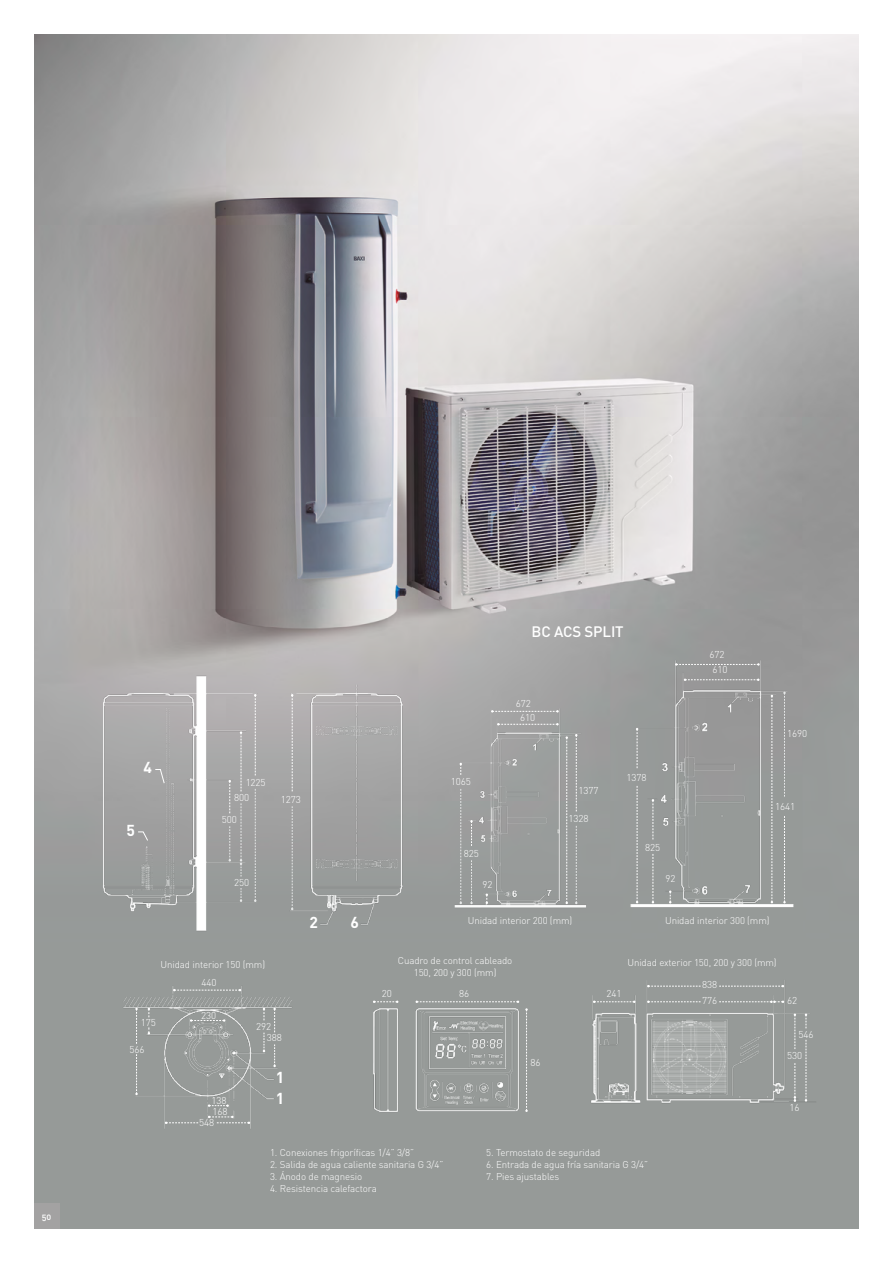
<style>
.page{position:relative;width:893px;height:1263px;background:#fff}
.page>*{position:absolute;margin:0;border:0;box-sizing:border-box;transform-origin:0 0}
.t1{font:700 15.75px/20.9px "DIN";color:#fff}
.t2{font:500 15px "DIN";letter-spacing:-.01em;color:#fff}
.t3{font:300 9.9px/11.1px "DIN";letter-spacing:-.01em;color:#fff}
.t4{font:300 9.75px/12px "DIN";letter-spacing:-.01em;color:#fff;text-align:center}
.t5{font:9px "DIN Medium Alternate";color:#fff}
</style>
<div class="page">
<img style="left:34px;top:34px;width:825px;height:1195px">
<img style="left:364px;top:982px;width:184px;height:134px">
<img style="left:583px;top:974px;width:242px;height:149px">
<img style="left:626px;top:657px;width:171px;height:256px">
<img style="left:452px;top:705px;width:137px;height:206px">
<img style="left:109px;top:954px;width:193px;height:192px">
<svg style="left:675px;top:663px;width:85px;height:3px"></svg>
<svg style="left:491px;top:710px;width:68px;height:2px"></svg>
<svg style="left:684px;top:678px;width:75px;height:3px"></svg>
<svg style="left:497px;top:723px;width:62px;height:2px"></svg>
<svg style="left:783px;top:692px;width:3px;height:105px"></svg>
<svg style="left:575px;top:734px;width:2px;height:77px"></svg>
<svg style="left:460px;top:763px;width:2px;height:12px"></svg>
<svg style="left:470px;top:820px;width:3px;height:26px"></svg>
<svg style="left:575px;top:826px;width:2px;height:78px"></svg>
<svg style="left:460px;top:789px;width:2px;height:115px"></svg>
<svg style="left:470px;top:860px;width:3px;height:44px"></svg>
<svg style="left:771px;top:695px;width:2px;height:208px"></svg>
<svg style="left:566px;top:736px;width:2px;height:168px"></svg>
<svg style="left:669px;top:890px;width:2px;height:13px"></svg>
<svg style="left:486px;top:893px;width:2px;height:11px"></svg>
<svg style="left:652px;top:799px;width:2px;height:40px"></svg>
<svg style="left:636px;top:728px;width:2px;height:40px"></svg>
<svg style="left:652px;top:854px;width:2px;height:49px"></svg>
<svg style="left:636px;top:786px;width:2px;height:117px"></svg>
<svg style="left:783px;top:816px;width:3px;height:87px"></svg>
<svg style="left:173px;top:989px;width:68px;height:2px"></svg>
<svg style="left:373px;top:1000px;width:25px;height:3px"></svg>
<svg style="left:593px;top:1000px;width:42px;height:3px"></svg>
<svg style="left:794px;top:1013px;width:2px;height:36px"></svg>
<svg style="left:805px;top:1013px;width:2px;height:15px"></svg>
<svg style="left:794px;top:1063px;width:2px;height:39px"></svg>
<svg style="left:805px;top:1040px;width:2px;height:61px"></svg>
<svg style="left:719px;top:1000px;width:65px;height:3px"></svg>
<svg style="left:719px;top:985px;width:65px;height:2px"></svg>
<svg style="left:647px;top:1000px;width:53px;height:3px"></svg>
<svg style="left:647px;top:985px;width:53px;height:2px"></svg>
<svg style="left:416px;top:1000px;width:103px;height:3px"></svg>
<svg style="left:525px;top:1008px;width:3px;height:104px"></svg>
<svg style="left:190px;top:1019px;width:35px;height:3px"></svg>
<svg style="left:208px;top:1104px;width:21px;height:3px"></svg>
<svg style="left:148px;top:1008px;width:2px;height:9px"></svg>
<svg style="left:135px;top:1008px;width:3px;height:36px"></svg>
<svg style="left:273px;top:1008px;width:3px;height:24px"></svg>
<svg style="left:263px;top:1008px;width:2px;height:12px"></svg>
<svg style="left:273px;top:1044px;width:3px;height:23px"></svg>
<svg style="left:263px;top:1033px;width:2px;height:19px"></svg>
<svg style="left:148px;top:1027px;width:2px;height:7px"></svg>
<svg style="left:135px;top:1054px;width:3px;height:41px"></svg>
<svg style="left:165px;top:1121px;width:33px;height:3px"></svg>
<svg style="left:208px;top:1116px;width:42px;height:8px"></svg>
<img style="left:87px;top:664px;width:327px;height:272px">
<div style="left:138px;top:769px;width:27px;height:72px;background:#a2a2a2"></div>
<svg style="left:229px;top:780px;width:2px;height:33px"></svg>
<svg style="left:240px;top:731px;width:2px;height:60px"></svg>
<svg style="left:254px;top:694px;width:2px;height:81px"></svg>
<svg style="left:291px;top:694px;width:2px;height:97px"></svg>
<svg style="left:229px;top:826px;width:2px;height:35px"></svg>
<svg style="left:254px;top:789px;width:2px;height:113px"></svg>
<svg style="left:291px;top:806px;width:2px;height:104px"></svg>
<svg style="left:240px;top:888px;width:2px;height:14px"></svg>
<svg style="left:240px;top:803px;width:2px;height:73px"></svg>
<div style="left:34px;top:1203px;width:26px;height:26px;background:#a3a2a2"></div>
<p class="t5" style="left:42px;top:1211px;width:11px">50</p>
<h1 class="t1" style="left:144px;top:756px;width:10px">4</h1>
<h1 class="t1" style="left:126px;top:819px;width:10px">5</h1>
<p class="t3" style="left:246px;top:776px;width:22px">1225</p>
<p class="t3" style="left:234px;top:791px;width:17px">800</p>
<p class="t3" style="left:222px;top:814px;width:17px">500</p>
<p class="t3" style="left:281px;top:794px;width:22px">1273</p>
<p class="t3" style="left:234px;top:876px;width:17px">250</p>
<h1 class="t1" style="left:309px;top:911px;width:10px">2</h1>
<h1 class="t1" style="left:351px;top:911px;width:10px">6</h1>
<h2 class="t2" style="left:531px;top:622px;width:94px">BC ACS SPLIT</h2>
<p class="t3" style="left:451px;top:775px;width:22px">1065</p>
<p class="t3" style="left:516px;top:698px;width:17px">672</p>
<p class="t3" style="left:520px;top:711px;width:17px">610</p>
<p class="t3" style="left:464px;top:847px;width:17px">825</p>
<p class="t4" style="left:482px;top:878px;width:11px">92</p>
<p class="t3" style="left:578px;top:785px;width:22px">1377</p>
<p class="t3" style="left:568px;top:813px;width:22px">1328</p>
<p class="t3" style="left:627px;top:771px;width:22px">1378</p>
<p class="t3" style="left:645px;top:841px;width:17px">825</p>
<p class="t4" style="left:666px;top:872px;width:11px">92</p>
<p class="t3" style="left:709px;top:648px;width:17px">672</p>
<p class="t3" style="left:713px;top:663px;width:17px">610</p>
<p class="t3" style="left:787px;top:728px;width:22px">1690</p>
<p class="t3" style="left:775px;top:800px;width:22px">1641</p>
<p class="t4" style="left:468px;top:914px;width:106px">Unidad interior 200 (mm)</p>
<p class="t4" style="left:665px;top:914px;width:106px">Unidad interior 300 (mm)</p>
<p class="t4" style="left:398px;top:954px;width:116px">Cuadro de control cableado<br>150, 200 y 300 (mm)</p>
<p class="t4" style="left:161px;top:958px;width:106px">Unidad interior 150 (mm)</p>
<p class="t4" style="left:627px;top:957px;width:151px">Unidad exterior 150, 200 y 300 (mm)</p>
<p class="t3" style="left:202px;top:976px;width:17px">440</p>
<p class="t3" style="left:702px;top:979px;width:17px">838</p>
<p class="t3" style="left:459px;top:987px;width:12px">86</p>
<p class="t3" style="left:382px;top:987px;width:12px">20</p>
<p class="t3" style="left:606px;top:987px;width:17px">241</p>
<p class="t3" style="left:702px;top:995px;width:17px">776</p>
<p class="t3" style="left:787px;top:995px;width:12px">62</p>
<p class="t3" style="left:141px;top:1016px;width:17px">175</p>
<p class="t3" style="left:129px;top:1044px;width:17px">566</p>
<p class="t3" style="left:201px;top:1010px;width:17px">230</p>
<p class="t3" style="left:211px;top:1095px;width:17px">138</p>
<p class="t3" style="left:212px;top:1106px;width:17px">168</p>
<p class="t3" style="left:199px;top:1117px;width:17px">548</p>
<p class="t3" style="left:267px;top:1021px;width:17px;text-indent:-11px">292<br>388</p>
<h1 class="t1" style="left:276px;top:1066px;width:10px">1<br>1</h1>
<p class="t4" style="left:270px;top:1146px;width:146px">1. Conexiones frigoríficas 1/4” 3/8”</p>
<p class="t4" style="left:270px;top:1158px;width:175px">2. Salida de agua caliente sanitaria G 3/4”</p>
<p class="t4" style="left:270px;top:1170px;width:94px">3. Ánodo de magnesio</p>
<p class="t4" style="left:270px;top:1182px;width:108px">4. Resistencia calefactora</p>
<p class="t3" style="left:531px;top:1057px;width:12px">86</p>
<p class="t4" style="left:486px;top:1146px;width:115px">5. Termostato de seguridad</p>
<p class="t4" style="left:486px;top:1158px;width:163px">6. Entrada de agua fría sanitaria G 3/4”</p>
<p class="t4" style="left:486px;top:1170px;width:74px">7. Pies ajustables</p>
<p class="t3" style="left:798px;top:1029px;width:17px">546</p>
<p class="t3" style="left:787px;top:1050px;width:17px">530</p>
<p class="t3" style="left:789px;top:1102px;width:12px">16</p>
</div>
